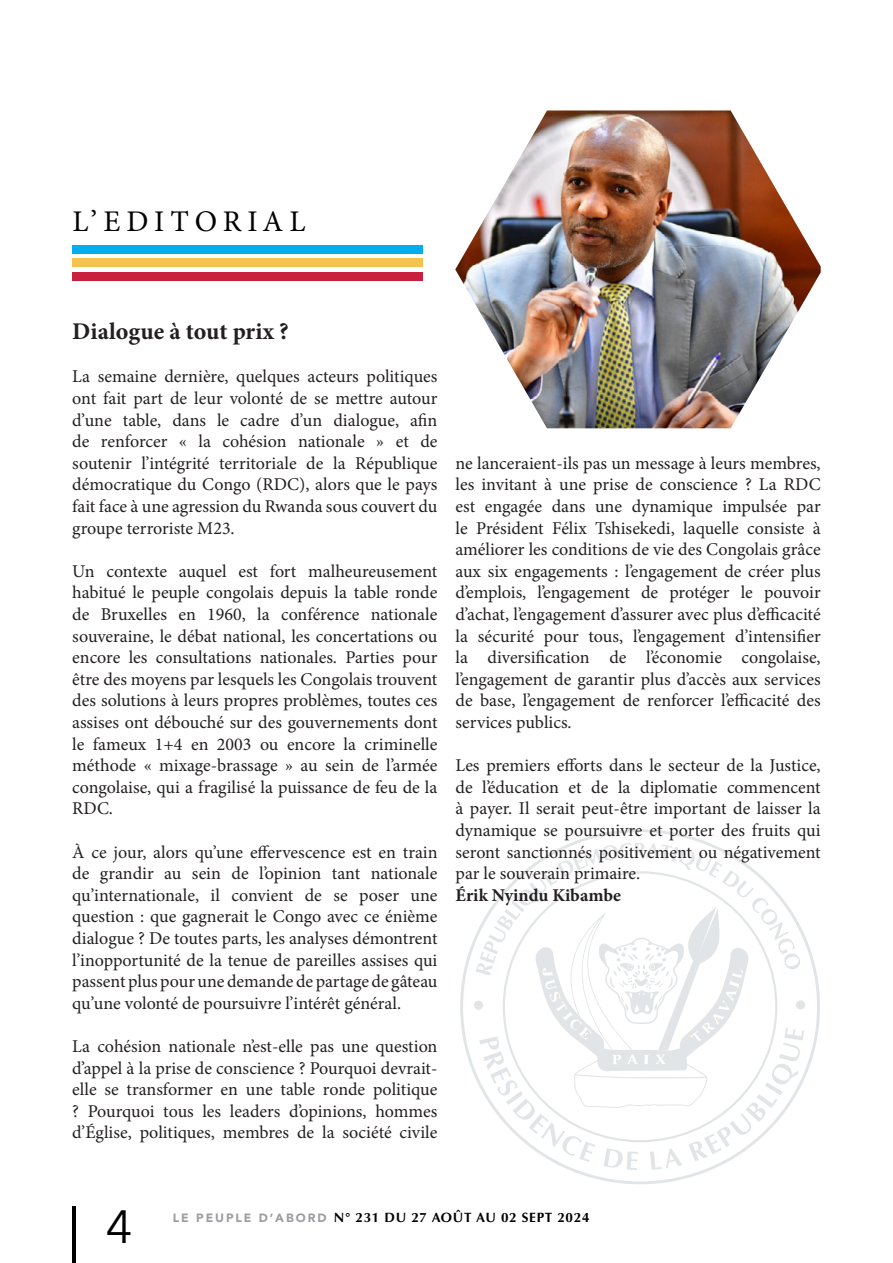
<style>
.page{position:relative;width:893px;height:1263px;background:#fff}
.page>*{position:absolute;margin:0;border:0;box-sizing:border-box;transform-origin:0 0}
.t1{font:46.5px "Avenir Next";color:#000}
.En-tête_de_section{font:30px "Minion Pro";letter-spacing:.195em;color:#000001}
.t2{font:700 24px "Minion Pro";color:#231f20}
.t3{font:18px/21.6px "Minion Pro";color:#231f20;text-align:justify}
.t4{font:700 18px "Minion Pro";color:#231f20}
.t5{font:700 13.5px "Optima";letter-spacing:.05em;color:#000}
.s1{font-family:"Avenir";font-weight:900;font-size:12px;color:#9b9da0}
</style>
<div class="page">
<hr style="left:72px;top:1206px;width:3px;height:57px;background:#000">
<svg style="left:460px;top:829px;width:360px;height:355px"></svg>
<svg style="left:476px;top:843px;width:328px;height:327px"></svg>
<div style="left:72px;top:272px;width:351px;height:9px;background:#c9213d"></div>
<div style="left:72px;top:259px;width:351px;height:8px;background:#f5c34f"></div>
<div style="left:72px;top:245px;width:351px;height:9px;background:#00aeef"></div>
<img style="left:455px;top:110px;width:366px;height:318px">
<p class="En-tête_de_section" style="left:72px;top:201px;width:235px">L’EDITORIAL</p>
<p class="t2" style="left:72px;top:315px;width:218px">Dialogue à tout prix ?</p>
<p class="t3" style="left:72px;top:366px;width:367px">La semaine dernière, quelques acteurs politiques ont fait part de leur volonté de se mettre autour d’une table, dans le cadre d’un dialogue, afin de renforcer « la cohésion nationale » et de soutenir l’intégrité territoriale de la République démocratique du Congo (RDC), alors que le pays fait face à une agression du Rwanda sous couvert du groupe terroriste M23.</p>
<p class="t3" style="left:72px;top:560px;width:367px">Un contexte auquel est fort malheureusement habitué le peuple congolais depuis la table ronde de Bruxelles en 1960, la conférence nationale souveraine, le débat national, les concertations ou encore les consultations nationales. Parties pour être des moyens par lesquels les Congolais trouvent des solutions à leurs propres problèmes, toutes ces assises ont débouché sur des gouvernements dont le fameux 1+4 en 2003 ou encore la criminelle méthode « mixage-brassage » au sein de l’armée congolaise, qui a fragilisé la puissance de feu de la RDC.</p>
<p class="t3" style="left:72px;top:841px;width:367px">À ce jour, alors qu’une effervescence est en train de grandir au sein de l’opinion tant nationale qu’internationale, il convient de se poser une question : que gagnerait le Congo avec ce énième dialogue ? De toutes parts, les analyses démontrent l’inopportunité de la tenue de pareilles assises qui passent plus pour une demande de partage de gâteau qu’une volonté de poursuivre l’intérêt général.</p>
<p class="t3" style="left:72px;top:1035px;width:367px">La cohésion nationale n’est-elle pas une question d’appel à la prise de conscience ? Pourquoi devrait&shy;elle se transformer en une table ronde politique ? Pourquoi tous les leaders d’opinions, hommes d’Église, politiques, membres de la société civile</p>
<p class="t3" style="left:455px;top:452px;width:367px">ne lanceraient-ils pas un message à leurs membres, les invitant à une prise de conscience ? La RDC est engagée dans une dynamique impulsée par le Président Félix Tshisekedi, laquelle consiste à améliorer les conditions de vie des Congolais grâce aux six engagements : l’engagement de créer plus d’emplois, l’engagement de protéger le pouvoir d’achat, l’engagement d’assurer avec plus d’efficacité la sécurité pour tous, l’engagement d’intensifier la diversification de l’économie congolaise, l’engagement de garantir plus d’accès aux services de base, l’engagement de renforcer l’efficacité des services publics.</p>
<p class="t3" style="left:455px;top:755px;width:367px">Les premiers efforts dans le secteur de la Justice, de l’éducation et de la diplomatie commencent à payer. Il serait peut-être important de laisser la dynamique se poursuivre et porter des fruits qui seront sanctionnés positivement ou négativement par le souverain primaire.</p>
<p class="t4" style="left:455px;top:882px;width:167px">Érik Nyindu Kibambe</p>
<h1 class="t1" style="left:106px;top:1187px;width:28px">4</h1>
<p class="t5" style="left:173px;top:1210px;width:418px"><span class="s1">LE PEUPLE D’ABORD</span> N° 231 DU 27 AOÛT AU 02 SEPT 2024</p>
</div>
